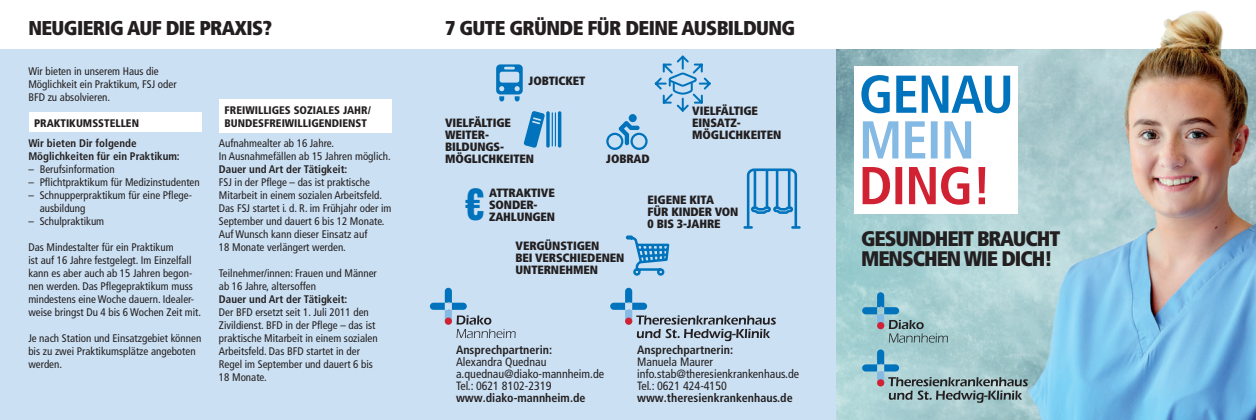
<style>
.page{position:relative;width:1256px;height:420px;background:#fff}
.page>*{position:absolute;margin:0;border:0;box-sizing:border-box;transform-origin:0 0}
.t1{font:48.4px "Acumin Variable Concept";color:#0073bc}
.t2{font:900 condensed 21.1px/19.1px "Frutiger LT Pro";letter-spacing:-.05em;color:#231f20}
.t3{font:900 condensed 20px "Frutiger LT Pro";letter-spacing:-.03em;color:#231f20}
.t4{font:900 condensed 12px/12px "Frutiger LT Pro";letter-spacing:-.01em;color:#231f20}
.t5{font:condensed 12px "Frutiger LT Pro";color:#231f20}
.t6{font:700 condensed 12px "Frutiger LT Pro";color:#231f20}
.t7{font:condensed 11px/13px "Frutiger LT Pro";color:#231f20}
.t8{font:700 condensed 11px/13px "Frutiger LT Pro";color:#231f20}
.t9{font:900 condensed 11px "Frutiger LT Pro";color:#231f20}
</style>
<div class="page">
<div style="left:0;top:49px;width:836px;height:371px;background:#cbe0f3"></div>
<div style="left:29px;top:112px;width:172px;height:20px;background:#fff"></div>
<div style="left:219px;top:99px;width:172px;height:33px;background:#fff"></div>
<img style="left:836px;top:49px;width:138px;height:371px">
<img style="left:974px;top:11px;width:282px;height:409px">
<div style="left:854px;top:66px;width:163px;height:147px;background:#fff"></div>
<svg style="left:862px;top:166px;width:123px;height:39px"></svg>
<svg style="left:863px;top:121px;width:108px;height:37px"></svg>
<svg style="left:861px;top:75px;width:149px;height:38px"></svg>
<svg style="left:430px;top:287px;width:85px;height:51px"></svg>
<svg style="left:862px;top:292px;width:86px;height:50px;background:#93bcc4"></svg>
<svg style="left:496px;top:64px;width:27px;height:37px"></svg>
<div style="left:629px;top:114px;width:8px;height:8px;background:#0073bc;border-radius:50%"></div>
<svg style="left:606px;top:121px;width:41px;height:29px"></svg>
<svg style="left:546px;top:111px;width:4px;height:36px"></svg>
<hr style="left:552px;top:112px;width:1px;height:34px;background:#0073bc">
<hr style="left:555px;top:112px;width:1px;height:34px;background:#0073bc">
<hr style="left:558px;top:111px;width:3px;height:36px;background:#0073bc;border-radius:2px">
<svg style="left:523px;top:111px;width:22px;height:37px"></svg>
<svg style="left:625px;top:235px;width:45px;height:41px"></svg>
<svg style="left:743px;top:168px;width:58px;height:60px"></svg>
<svg style="left:654px;top:55px;width:57px;height:57px"></svg>
<svg style="left:610px;top:287px;width:166px;height:54px"></svg>
<svg style="left:862px;top:349px;width:166px;height:53px;background:#95b6bc"></svg>
<p class="t3" style="left:28px;top:16px;width:245px">NEUGIERIG AUF DIE PRAXIS?</p>
<p class="t3" style="left:445px;top:16px;width:352px">7 GUTE GRÜNDE FÜR DEINE AUSBILDUNG</p>
<p class="t7" style="left:28px;top:65px;width:150px">Wir bieten in unserem Haus die<br>Möglichkeit ein Praktikum, FSJ oder<br>BFD zu absolvieren.</p>
<p class="t9" style="left:34px;top:117px;width:106px">PRAKTIKUMSSTELLEN</p>
<p class="t8" style="left:28px;top:136px;width:153px">Wir bieten Dir folgende<br>Möglichkeiten für ein Praktikum:</p>
<p class="t7" style="left:28px;top:162px;width:88px">– Berufsinformation</p>
<p class="t7" style="left:28px;top:175px;width:173px">– Pflichtpraktikum für Medizinstudenten</p>
<p class="t7" style="left:40px;top:188px;width:154px;text-indent:-11px">– Schnupperpraktikum für eine Pflege&shy;ausbildung</p>
<p class="t7" style="left:28px;top:214px;width:77px">– Schulpraktikum</p>
<p class="t7" style="left:28px;top:240px;width:174px">Das Mindestalter für ein Praktikum<br>ist auf 16 Jahre festgelegt. Im Einzelfall kann es aber auch ab 15 Jahren begon&shy;nen werden. Das Pflegepraktikum muss mindestens eine Woche dauern. Idealer&shy;weise bringst Du 4 bis 6 Wochen Zeit mit.</p>
<p class="t7" style="left:28px;top:331px;width:174px">Je nach Station und Einsatzgebiet können bis zu zwei Praktikumsplätze angeboten werden.</p>
<p class="t4" style="left:529px;top:75px;width:58px">JOBTICKET</p>
<p class="t4" style="left:692px;top:104px;width:67px">VIELFÄLTIGE</p>
<p class="t4" style="left:692px;top:116px;width:50px">EINSATZ-</p>
<p class="t4" style="left:692px;top:128px;width:90px">MÖGLICHKEITEN</p>
<p class="t9" style="left:225px;top:104px;width:148px">FREIWILLIGES SOZIALES JAHR/</p>
<p class="t9" style="left:225px;top:117px;width:144px">BUNDESFREIWILLIGENDIENST</p>
<p class="t7" style="left:219px;top:136px;width:173px">Aufnahmealter ab 16 Jahre.<br>In Ausnahmefällen ab 15 Jahren möglich.</p>
<p class="t8" style="left:219px;top:162px;width:130px">Dauer und Art der Tätigkeit:</p>
<p class="t7" style="left:219px;top:175px;width:174px">FSJ in der Pflege – das ist praktische Mitarbeit in einem sozialen Arbeitsfeld.<br>Das FSJ startet i. d. R. im Frühjahr oder im September und dauert 6 bis 12 Monate.<br>Auf Wunsch kann dieser Einsatz auf<br>18 Monate verlängert werden.</p>
<p class="t7" style="left:219px;top:266px;width:159px">Teilnehmer/innen: Frauen und Männer ab 16 Jahre, altersoffen</p>
<p class="t8" style="left:219px;top:292px;width:130px">Dauer und Art der Tätigkeit:</p>
<p class="t7" style="left:219px;top:305px;width:160px">Der BFD ersetzt seit 1. Juli 2011 den<br>Zivildienst. BFD in der Pflege – das ist praktische Mitarbeit in einem sozialen<br>Arbeitsfeld. Das BFD startet in der<br>Regel im September und dauert 6 bis<br>18 Monate.</p>
<p class="t4" style="left:445px;top:117px;width:67px">VIELFÄLTIGE</p>
<p class="t4" style="left:445px;top:129px;width:45px">WEITER-</p>
<p class="t4" style="left:445px;top:141px;width:61px">BILDUNGS-</p>
<p class="t4" style="left:445px;top:153px;width:90px">MÖGLICHKEITEN</p>
<p class="t4" style="left:606px;top:153px;width:45px">JOBRAD</p>
<p class="t4" style="left:489px;top:186px;width:67px">ATTRAKTIVE</p>
<p class="t4" style="left:489px;top:198px;width:50px">SONDER-</p>
<p class="t4" style="left:489px;top:210px;width:68px">ZAHLUNGEN</p>
<p class="t1" style="left:465px;top:170px;width:21px">€</p>
<p class="t4" style="left:647px;top:193px;width:68px">EIGENE KITA</p>
<p class="t4" style="left:647px;top:205px;width:92px">FÜR KINDER VON</p>
<p class="t4" style="left:647px;top:217px;width:75px">0 BIS 3-JAHRE</p>
<p class="t4" style="left:515px;top:239px;width:110px">VERGÜNSTIGEN<br>BEI VERSCHIEDENEN</p>
<p class="t4" style="left:515px;top:263px;width:84px">UNTERNEHMEN</p>
<p class="t6" style="left:456px;top:342px;width:98px">Ansprechpartnerin:</p>
<p class="t5" style="left:456px;top:354px;width:92px">Alexandra Quednau</p>
<p class="t5" style="left:456px;top:366px;width:150px">a.quednau@diako-mannheim.de</p>
<p class="t5" style="left:456px;top:378px;width:97px">Tel.: 0621 8102-2319</p>
<p class="t6" style="left:456px;top:390px;width:131px">www.diako-mannheim.de</p>
<p class="t6" style="left:637px;top:342px;width:98px">Ansprechpartnerin:</p>
<p class="t5" style="left:637px;top:354px;width:77px">Manuela Maurer</p>
<p class="t5" style="left:637px;top:366px;width:163px">info.stab@theresienkrankenhaus.de</p>
<p class="t5" style="left:637px;top:378px;width:91px">Tel.: 0621 424-4150</p>
<p class="t6" style="left:637px;top:390px;width:157px">www.theresienkrankenhaus.de</p>
<p class="t2" style="left:861px;top:229px;width:201px">GESUNDHEIT BRAUCHT<br>MENSCHEN WIE DICH!</p>
</div>
